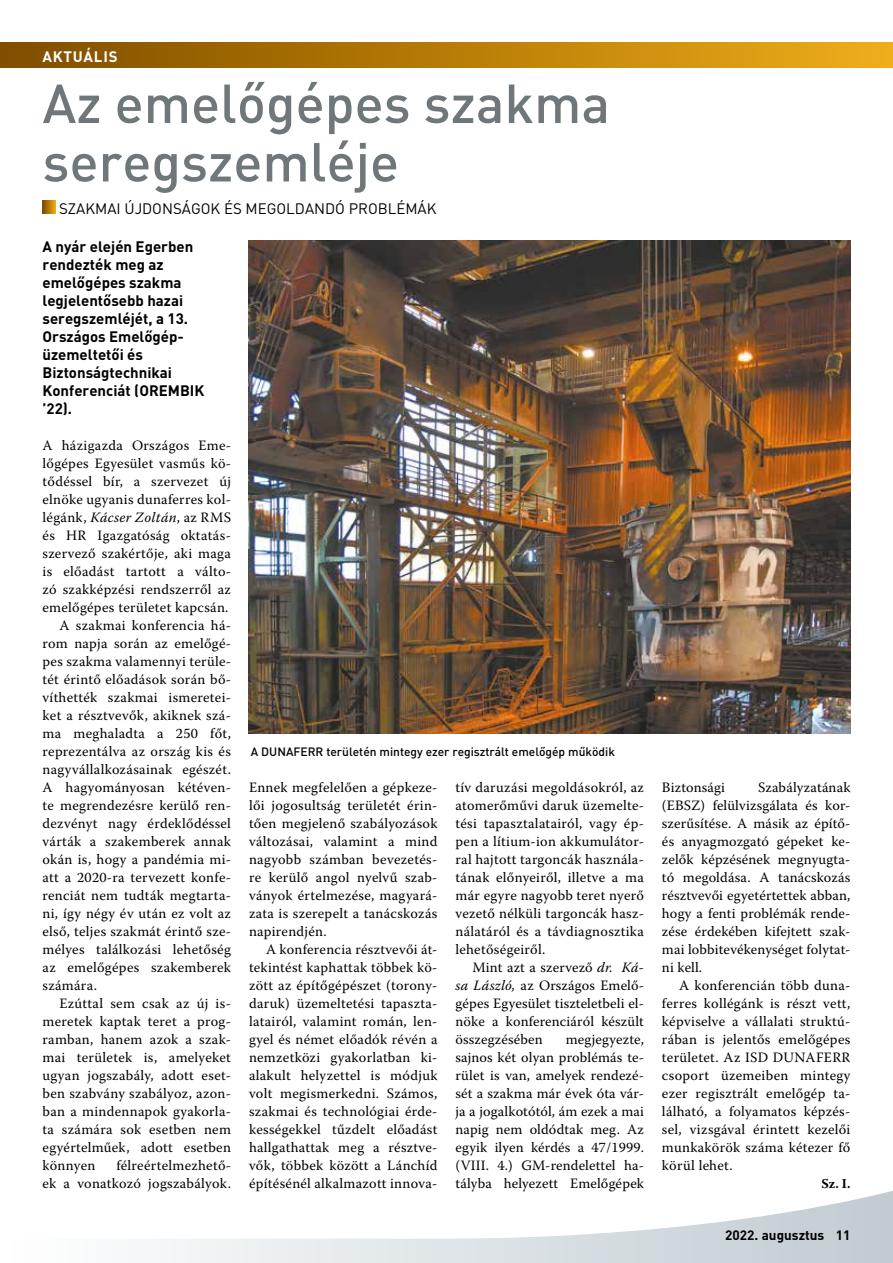
<style>
.page{position:relative;width:893px;height:1263px;background:#fff}
.page>*{position:absolute;margin:0;border:0;box-sizing:border-box;transform-origin:0 0}
.t1{font:500 54px/58.5px "DIN";color:#70777a}
.t2{font:700 15px/18px "DIN";color:#000}
.t3{font:15px "DIN";color:#000}
.t4{font:700 15px "DIN";letter-spacing:.05em;color:#fff}
.t5{font:14.25px/18px "Warnock Pro";letter-spacing:.02em;color:#000;text-align:justify}
.t6{font:700 13.5px "DIN";color:#000}
.t7{font:700 13.5px "Warnock Pro";color:#000}
.t8{font:500 12px "DIN";color:#000}
.s1{font-style:italic}
</style>
<div class="page">
<div style="left:0;top:42px;width:893px;height:26px;background:linear-gradient(to right,#7f4c00,#efad18)"></div>
<svg style="left:0;top:42px;width:1px;height:26px"></svg>
<svg style="left:43px;top:201px;width:12px;height:12px"></svg>
<img style="left:249px;top:240px;width:601px;height:493px">
<svg style="left:158px;top:1191px;width:735px;height:72px"></svg>
<p class="t4" style="left:43px;top:46px;width:77px">AKTUÁLIS</p>
<h1 class="t1" style="left:43px;top:72px;width:569px">Az emelőgépes szakma seregszemléje</h1>
<p class="t3" style="left:59px;top:198px;width:379px">SZAKMAI ÚJDONSÁGOK ÉS MEGOLDANDÓ PROBLÉMÁK</p>
<p class="t2" style="left:43px;top:237px;width:163px">A nyár elején Egerben rendezték meg az emelőgépes szakma legjelentősebb hazai seregszemléjét, a 13.<br>Országos Emelőgép&shy;üzemeltetői és<br>Biztonságtechnikai<br>Konferenciát (OREMBIK ’22).</p>
<p class="t5" style="left:43px;top:436px;width:190px">A házigazda Országos Eme-</p>
<p class="t5" style="left:43px;top:454px;width:190px">lőgépes Egyesület vasműs kö-</p>
<p class="t5" style="left:43px;top:472px;width:190px">tődéssel bír, a szervezet új</p>
<p class="t5" style="left:43px;top:490px;width:190px">elnöke ugyanis dunaferres kol-</p>
<p class="t5" style="left:43px;top:508px;width:190px">légánk, <span class="s1">Kácser Zoltán</span>, az RMS</p>
<p class="t5" style="left:43px;top:526px;width:190px">és HR Igazgatóság oktatás-</p>
<p class="t5" style="left:43px;top:544px;width:190px">szervező szakértője, aki maga</p>
<p class="t5" style="left:43px;top:562px;width:190px">is előadást tartott a válto-</p>
<p class="t5" style="left:43px;top:580px;width:190px">zó szakképzési rendszerről az</p>
<p class="t5" style="left:43px;top:598px;width:188px">emelőgépes területet kapcsán.</p>
<p class="t5" style="left:60px;top:616px;width:173px">A szakmai konferencia há-</p>
<p class="t5" style="left:43px;top:634px;width:190px">rom napja során az emelőgé-</p>
<p class="t5" style="left:43px;top:652px;width:190px">pes szakma valamennyi terüle-</p>
<p class="t5" style="left:43px;top:670px;width:190px">tét érintő előadások során bő-</p>
<p class="t5" style="left:43px;top:688px;width:189px">víthették szakmai ismeretei-</p>
<p class="t5" style="left:43px;top:706px;width:190px">ket a résztvevők, akiknek szá-</p>
<p class="t5" style="left:43px;top:724px;width:190px">ma meghaladta a 250 főt,</p>
<p class="t5" style="left:43px;top:742px;width:190px">reprezentálva az ország kis és</p>
<p class="t5" style="left:43px;top:760px;width:190px">nagyvállalkozásainak egészét.</p>
<p class="t5" style="left:43px;top:778px;width:190px">A hagyományosan kétéven-</p>
<p class="t5" style="left:43px;top:796px;width:190px">te megrendezésre kerülő ren-</p>
<p class="t5" style="left:43px;top:814px;width:190px">dezvényt nagy érdeklődéssel</p>
<p class="t5" style="left:43px;top:832px;width:190px">várták a szakemberek annak</p>
<p class="t5" style="left:43px;top:850px;width:190px">okán is, hogy a pandémia mi-</p>
<p class="t5" style="left:43px;top:868px;width:190px">att a 2020-ra tervezett konfe-</p>
<p class="t5" style="left:43px;top:886px;width:190px">renciát nem tudták megtarta-</p>
<p class="t5" style="left:43px;top:904px;width:190px">ni, így négy év után ez volt az</p>
<p class="t5" style="left:43px;top:922px;width:190px">első, teljes szakmát érintő sze-</p>
<p class="t5" style="left:43px;top:940px;width:190px">mélyes találkozási lehetőség</p>
<p class="t5" style="left:43px;top:958px;width:190px">az emelőgépes szakemberek</p>
<p class="t5" style="left:43px;top:976px;width:56px">számára.</p>
<p class="t5" style="left:60px;top:994px;width:173px">Ezúttal sem csak az új is-</p>
<p class="t5" style="left:43px;top:1012px;width:190px">meretek kaptak teret a prog-</p>
<p class="t5" style="left:43px;top:1030px;width:190px">ramban, hanem azok a szak-</p>
<p class="t5" style="left:43px;top:1048px;width:190px">mai területek is, amelyeket</p>
<p class="t5" style="left:43px;top:1066px;width:190px">ugyan jogszabály, adott eset-</p>
<p class="t5" style="left:43px;top:1084px;width:190px">ben szabvány szabályoz, azon-</p>
<p class="t5" style="left:43px;top:1102px;width:190px">ban a mindennapok gyakorla-</p>
<p class="t5" style="left:43px;top:1120px;width:190px">ta számára sok esetben nem</p>
<p class="t5" style="left:43px;top:1138px;width:190px">egyértelműek, adott esetben</p>
<p class="t5" style="left:43px;top:1156px;width:54px">könnyen</p>
<p class="t5" style="left:43px;top:1156px;width:190px;text-align:right">félreértelmezhető-<br>ek a vonatkozó jogszabályok.</p>
<p class="t8" style="left:251px;top:744px;width:365px">A DUNAFERR területén mintegy ezer regisztrált emelőgép működik</p>
<p class="t5" style="left:249px;top:778px;width:190px">Ennek megfelelően a gépkeze&shy;lői jogosultság területét érin&shy;tően megjelenő szabályozások változásai, valamint a mind nagyobb számban bevezetés&shy;re kerülő angol nyelvű szab&shy;ványok értelmezése, magyará&shy;zata is szerepelt a tanácskozás napirendjén.</p>
<p class="t5" style="left:249px;top:940px;width:190px;text-indent:17px">A konferencia résztvevői át&shy;tekintést kaphattak többek kö&shy;zött az építőgépészet (torony&shy;daruk) üzemeltetési tapaszta&shy;latairól, valamint román, len&shy;gyel és német előadók révén a nemzetközi gyakorlatban ki&shy;alakult helyzettel is módjuk volt megismerkedni. Számos, szakmai és technológiai érde&shy;kességekkel tűzdelt előadást hallgathattak meg a résztve&shy;vők, többek között a Lánchíd építésénél alkalmazott innova-</p>
<p class="t5" style="left:455px;top:778px;width:190px">tív daruzási megoldásokról, az atomerőművi daruk üzemelte&shy;tési tapasztalatairól, vagy ép&shy;pen a lítium-ion akkumulátor&shy;ral hajtott targoncák használa&shy;tának előnyeiről, illetve a ma már egyre nagyobb teret nyerő vezető nélküli targoncák hasz&shy;nálatáról és a távdiagnosztika lehetőségeiről.</p>
<p class="t5" style="left:455px;top:958px;width:190px;text-indent:17px">Mint azt a szervező <span class="s1">dr. Ká&shy;sa László,</span> az Országos Emelő&shy;gépes Egyesület tiszteletbeli el&shy;nöke a konferenciáról készült összegzésében</p>
<p class="t5" style="left:455px;top:1030px;width:190px;text-indent:110px">megjegyezte, sajnos két olyan problémás te&shy;rület is van, amelyek rendezé&shy;sét a szakma már évek óta vár&shy;ja a jogalkotótól, ám ezek a mai napig nem oldódtak meg. Az egyik ilyen kérdés a 47/1999. (VIII. 4.) GM-rendelettel ha&shy;tályba helyezett Emelőgépek</p>
<p class="t5" style="left:662px;top:778px;width:190px;text-indent:96px">Szabályzatának (EBSZ) felülvizsgálata és kor&shy;szerűsítése. A másik az építő&shy;és anyagmozgató gépeket ke&shy;zelők képzésének megnyugta&shy;tó megoldása. A tanácskozás résztvevői egyetértettek abban, hogy a fenti problémák rende&shy;zése érdekében kifejtett szak&shy;mai lobbitevékenységet folytat&shy;ni kell.</p>
<p class="t5" style="left:662px;top:976px;width:190px;text-indent:17px">A konferencián több duna&shy;ferres kollégánk is részt vett, képviselve a vállalati struktú&shy;rában is jelentős emelőgépes területet. Az ISD DUNAFERR csoport üzemeiben mintegy ezer regisztrált emelőgép ta&shy;lálható, a folyamatos képzés&shy;sel, vizsgával érintett kezelői munkakörök száma kétezer fő körül lehet.</p>
<p class="t7" style="left:821px;top:1175px;width:31px">Sz. I.</p>
<p class="t5" style="left:662px;top:778px;width:65px">Biztonsági</p>
<p class="t6" style="left:725px;top:1225px;width:127px">2022. augusztus 11</p>
</div>
